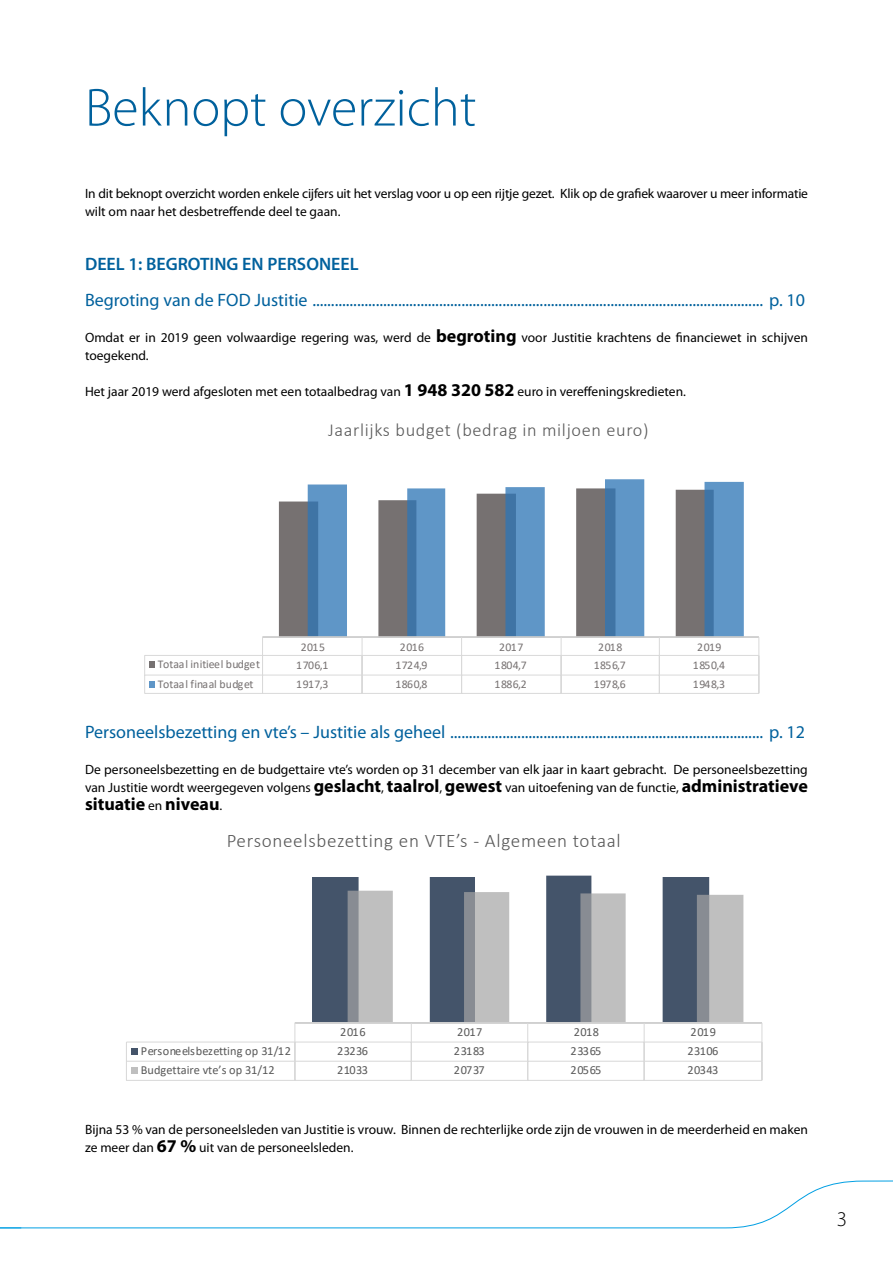
<style>
.page{position:relative;width:893px;height:1263px;background:#fff}
.page>*{position:absolute;margin:0;border:0;box-sizing:border-box;transform-origin:0 0}
.t1{font:300 54px "Myriad Pro";color:#00619d}
.t2{font:300 21px "Myriad Pro";color:#000}
.t3{font:300 19.2px "Calibri";letter-spacing:.035em;color:#595959}
.t4{font:300 18.3px "Calibri";letter-spacing:.035em;color:#595959}
.t5{font:18px "Myriad Pro";color:#00619d}
.t6{font:600 18px "Myriad Pro";color:#00619d}
.t7{font:700 18px "Myriad Pro";color:#000}
.t8{font:13.5px/18px "Myriad Pro";color:#000}
.t9{font:12.3px "Calibri";color:#595959}
.t10{font:11.85px "Calibri";letter-spacing:.03em;color:#767171}
.t11{font:11.85px "Calibri";color:#767171}
.s1{font-weight:700;font-size:18px}
.s2{font-weight:400;font-size:13.5px}
</style>
<div class="page">
<svg style="left:0;top:1180px;width:893px;height:48px"></svg>
<svg style="left:279px;top:488px;width:29px;height:148px;background:#817d7e"></svg>
<svg style="left:308px;top:479px;width:436px;height:157px"></svg>
<hr style="left:263px;top:636px;width:496px;height:2px;background:#bfbfbf">
<hr style="left:263px;top:637px;width:496px;height:1px;background:#d9d9d9">
<hr style="left:145px;top:655px;width:614px;height:1px;background:#d9d9d9">
<hr style="left:145px;top:674px;width:614px;height:1px;background:#d9d9d9">
<hr style="left:145px;top:693px;width:614px;height:1px;background:#d9d9d9">
<svg style="left:262px;top:637px;width:1px;height:56px"></svg>
<svg style="left:362px;top:638px;width:1px;height:55px"></svg>
<svg style="left:461px;top:638px;width:1px;height:55px"></svg>
<svg style="left:561px;top:638px;width:1px;height:55px"></svg>
<svg style="left:659px;top:638px;width:1px;height:55px"></svg>
<svg style="left:758px;top:638px;width:1px;height:55px"></svg>
<svg style="left:144px;top:655px;width:10px;height:38px"></svg>
<svg style="left:312px;top:876px;width:397px;height:146px;fill:#44546a"></svg>
<svg style="left:348px;top:891px;width:395px;height:131px"></svg>
<hr style="left:295px;top:1022px;width:467px;height:2px;background:#bfbfbf">
<hr style="left:295px;top:1022px;width:467px;height:1px;background:#d9d9d9">
<hr style="left:126px;top:1041px;width:636px;height:1px;background:#d9d9d9">
<div style="left:131px;top:1048px;width:7px;height:7px;background:#44546a"></div>
<hr style="left:126px;top:1061px;width:636px;height:1px;background:#d9d9d9">
<svg style="left:126px;top:1042px;width:1px;height:38px"></svg>
<hr style="left:126px;top:1080px;width:636px;height:1px;background:#d9d9d9">
<svg style="left:294px;top:1023px;width:1px;height:57px"></svg>
<svg style="left:411px;top:1023px;width:1px;height:57px"></svg>
<svg style="left:527px;top:1023px;width:1px;height:57px"></svg>
<svg style="left:644px;top:1023px;width:1px;height:57px"></svg>
<svg style="left:761px;top:1023px;width:1px;height:57px"></svg>
<div style="left:131px;top:1067px;width:7px;height:7px;background:#bfbfbf"></div>
<h1 class="t1" style="left:85px;top:78px;width:393px">Beknopt overzicht</h1>
<p class="t8" style="left:85px;top:184px;width:724px">In dit beknopt overzicht worden enkele cijfers uit het verslag voor u op een rijtje gezet. Klik op de grafiek waarover u meer informatie wilt om naar het desbetreffende deel te gaan.</p>
<h3 class="t6" style="left:85px;top:253px;width:275px">DEEL 1: BEGROTING EN PERSONEEL</h3>
<h3 class="t5" style="left:85px;top:289px;width:721px">Begroting van de FOD Justitie ......................................................................................................................... p. 10</h3>
<p class="t8" style="left:85px;top:328px;width:724px">Omdat er in 2019 geen volwaardige regering was, werd de <span class="s1">begroting</span> voor Justitie krachtens de financiewet in schijven toegekend.</p>
<p class="t8" style="left:85px;top:382px;width:602px">Het jaar 2019 werd afgesloten met een totaalbedrag van <span class="s1">1 948 320 582</span> euro in vereffeningskredieten.</p>
<h3 class="t4" style="left:328px;top:419px;width:322px">Jaarlijks budget (bedrag in miljoen euro)</h3>
<p class="t10" style="left:301px;top:639px;width:26px">2015</p>
<p class="t10" style="left:400px;top:639px;width:26px">2016</p>
<p class="t10" style="left:499px;top:639px;width:26px">2017</p>
<p class="t10" style="left:598px;top:639px;width:26px">2018</p>
<p class="t10" style="left:697px;top:639px;width:26px">2019</p>
<p class="t11" style="left:158px;top:656px;width:104px">Totaal initieel budget</p>
<p class="t10" style="left:296px;top:657px;width:34px">1706,1</p>
<p class="t10" style="left:395px;top:657px;width:34px">1724,9</p>
<p class="t10" style="left:495px;top:657px;width:34px">1804,7</p>
<p class="t10" style="left:594px;top:657px;width:34px">1856,7</p>
<p class="t10" style="left:693px;top:657px;width:34px">1850,4</p>
<p class="t11" style="left:158px;top:675px;width:97px">Totaal finaal budget</p>
<p class="t10" style="left:296px;top:675px;width:34px">1917,3</p>
<p class="t10" style="left:395px;top:675px;width:34px">1860,8</p>
<p class="t10" style="left:495px;top:675px;width:34px">1886,2</p>
<p class="t10" style="left:594px;top:675px;width:34px">1978,6</p>
<p class="t10" style="left:693px;top:675px;width:34px">1948,3</p>
<h3 class="t5" style="left:85px;top:721px;width:721px">Personeelsbezetting en vte’s – Justitie als geheel .................................................................................... p. 12</h3>
<p class="t8" style="left:85px;top:760px;width:724px">De personeelsbezetting en de budgettaire vte’s worden op 31 december van elk jaar in kaart gebracht. De personeelsbezetting van Justitie wordt weergegeven volgens <span class="s1">geslacht</span>, <span class="s1">taalrol</span>, <span class="s1">gewest</span> van uitoefening van de functie, <span class="s1">administratieve</span></p>
<h3 class="t7" style="left:85px;top:792px;width:139px">situatie <span class="s2">en</span> niveau<span class="s2">.</span></h3>
<h3 class="t3" style="left:227px;top:828px;width:395px">Personeelsbezetting en VTE’s - Algemeen totaal</h3>
<p class="t9" style="left:340px;top:1023px;width:27px">2016</p>
<p class="t9" style="left:457px;top:1023px;width:27px">2017</p>
<p class="t9" style="left:574px;top:1023px;width:27px">2018</p>
<p class="t9" style="left:690px;top:1023px;width:27px">2019</p>
<p class="t9" style="left:141px;top:1042px;width:152px">Personeelsbezetting op 31/12</p>
<p class="t9" style="left:337px;top:1042px;width:32px">23236</p>
<p class="t9" style="left:454px;top:1042px;width:32px">23183</p>
<p class="t9" style="left:571px;top:1042px;width:32px">23365</p>
<p class="t9" style="left:687px;top:1042px;width:32px">23106</p>
<p class="t9" style="left:141px;top:1061px;width:135px">Budgettaire vte’s op 31/12</p>
<p class="t9" style="left:337px;top:1061px;width:32px">21033</p>
<p class="t9" style="left:454px;top:1061px;width:32px">20737</p>
<p class="t9" style="left:571px;top:1061px;width:32px">20565</p>
<p class="t9" style="left:687px;top:1061px;width:32px">20343</p>
<p class="t8" style="left:85px;top:1120px;width:724px">Bijna 53 % van de personeelsleden van Justitie is vrouw. Binnen de rechterlijke orde zijn de vrouwen in de meerderheid en maken ze meer dan <span class="s1">67 %</span> uit van de personeelsleden.</p>
<h2 class="t2" style="left:837px;top:1207px;width:12px">3</h2>
</div>
